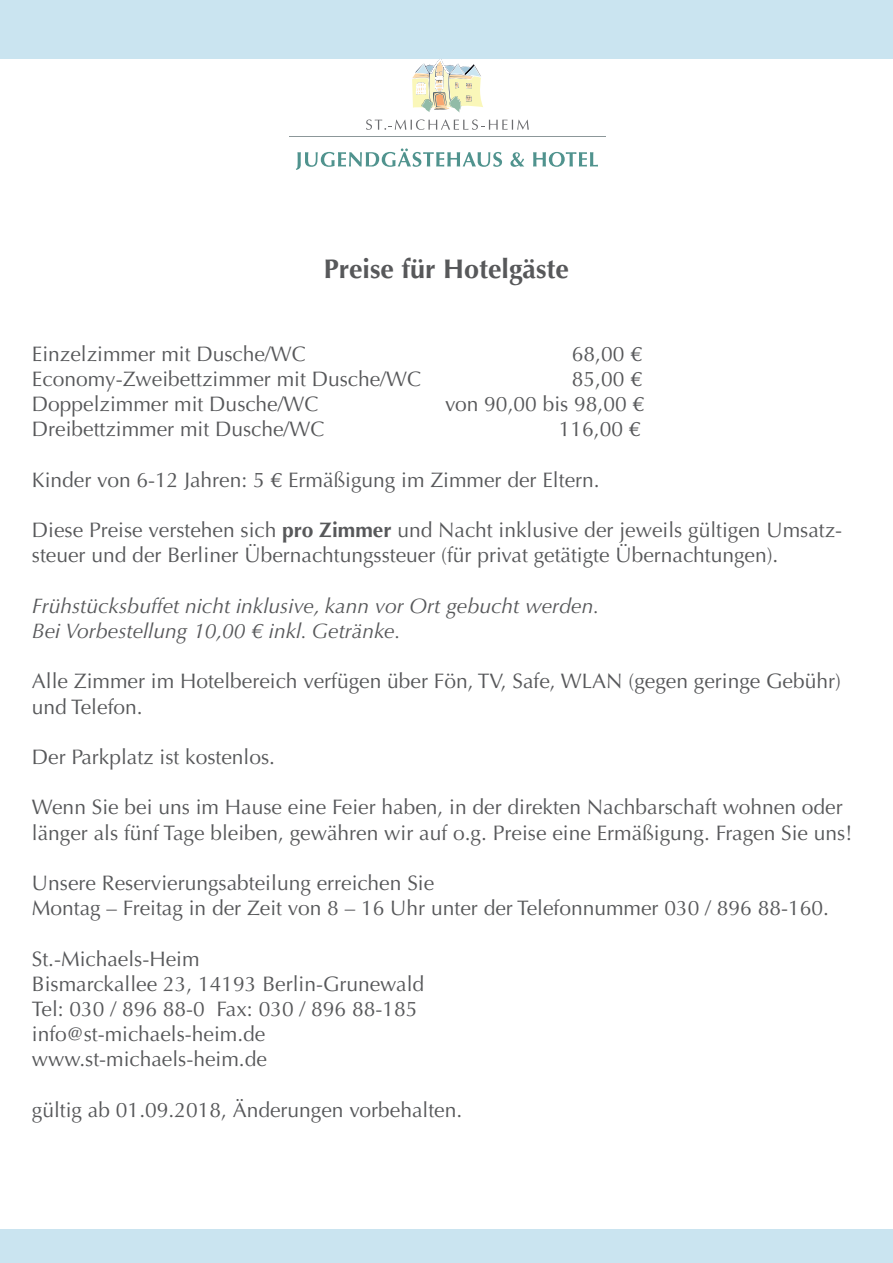
<style>
.page{position:relative;width:893px;height:1263px;background:#fff}
.page>*{position:absolute;margin:0;border:0;box-sizing:border-box;transform-origin:0 0}
.t1{font:700 27px "Optima LT";color:#57585a}
.t2{font:21px/25.2px "Optima LT";color:#57585a}
.t3{font:italic 21px/25.2px "Optima LT";color:#57585a}
.s1{font-weight:700}
</style>
<div class="page">
<div style="left:0;top:0;width:893px;height:59px;background:#cae4f0"></div>
<div style="left:0;top:1230px;width:893px;height:33px;background:#cae4f0"></div>
<svg style="left:366px;top:119px;width:163px;height:11px"></svg>
<hr style="left:289px;top:137px;width:317px;height:1px;background:#8c9799">
<svg style="left:412px;top:59px;width:71px;height:54px"></svg>
<svg style="left:296px;top:148px;width:206px;height:22px"></svg>
<svg style="left:510px;top:152px;width:14px;height:15px"></svg>
<svg style="left:533px;top:152px;width:65px;height:15px"></svg>
<p class="t1" style="left:324px;top:253px;width:247px">Preise für Hotelgäste</p>
<p class="t2" style="left:32px;top:341px;width:275px">Einzelzimmer mit Dusche/WC</p>
<p class="t2" style="left:572px;top:341px;width:72px">68,00 €</p>
<p class="t2" style="left:32px;top:367px;width:391px">Economy-Zweibettzimmer mit Dusche/WC</p>
<p class="t2" style="left:572px;top:367px;width:72px">85,00 €</p>
<p class="t2" style="left:32px;top:392px;width:288px">Doppelzimmer mit Dusche/WC</p>
<p class="t2" style="left:445px;top:392px;width:201px">von 90,00 bis 98,00 €</p>
<p class="t2" style="left:32px;top:417px;width:294px">Dreibettzimmer mit Dusche/WC</p>
<p class="t2" style="left:559px;top:417px;width:83px">116,00 €</p>
<p class="t2" style="left:32px;top:467px;width:569px">Kinder von 6-12 Jahren: 5 € Ermäßigung im Zimmer der Eltern.</p>
<p class="t2" style="left:32px;top:518px;width:812px">Diese Preise verstehen sich <span class="s1">pro Zimmer</span> und Nacht inklusive der jeweils gültigen Umsatz&shy;steuer und der Berliner Übernachtungssteuer (für privat getätigte Übernachtungen).</p>
<p class="t3" style="left:32px;top:593px;width:569px">Frühstücksbuffet nicht inklusive, kann vor Ort gebucht werden.<br>Bei Vorbestellung 10,00 € inkl. Getränke.</p>
<p class="t2" style="left:32px;top:669px;width:810px">Alle Zimmer im Hotelbereich verfügen über Fön, TV, Safe, WLAN (gegen geringe Gebühr) und Telefon.</p>
<p class="t2" style="left:32px;top:745px;width:245px">Der Parkplatz ist kostenlos.</p>
<p class="t2" style="left:32px;top:795px;width:822px">Wenn Sie bei uns im Hause eine Feier haben, in der direkten Nachbarschaft wohnen oder länger als fünf Tage bleiben, gewähren wir auf o.g. Preise eine Ermäßigung. Fragen Sie uns!</p>
<p class="t2" style="left:32px;top:871px;width:799px">Unsere Reservierungsabteilung erreichen Sie<br>Montag – Freitag in der Zeit von 8 – 16 Uhr unter der Telefonnummer 030 / 896 88-160.</p>
<p class="t2" style="left:32px;top:946px;width:394px">St.-Michaels-Heim<br>Bismarckallee 23, 14193 Berlin-Grunewald<br>Tel: 030 / 896 88-0 Fax: 030 / 896 88-185 info@st-michaels-heim.de www.st-michaels-heim.de</p>
<p class="t2" style="left:32px;top:1097px;width:432px">gültig ab 01.09.2018, Änderungen vorbehalten.</p>
</div>
